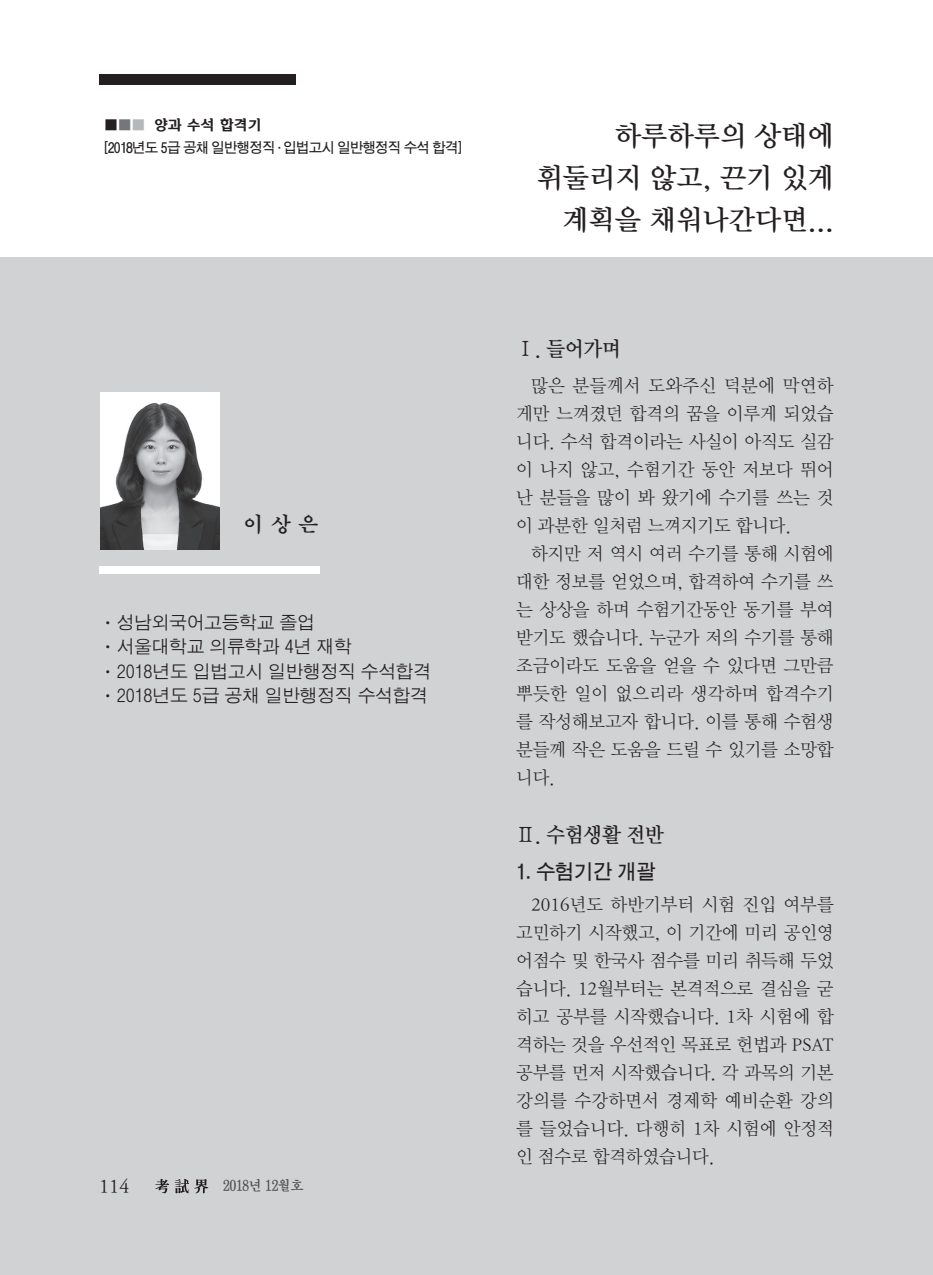
<style>
.page{position:relative;width:933px;height:1275px;background:#fff}
.page>*{position:absolute;margin:0;border:0;box-sizing:border-box;transform-origin:0 0}
.t1{font:28px/42px "DX Nmu Std 40";color:#231f20;text-align:right}
.t2{font:21px "DX Nmu Std 40";letter-spacing:-.01em;color:#231f20;scale:.95 1}
.t3{font:21px "D Xmu Std 40";color:#231f20}
.t4{font:20.12px "D Xgo Std 40";letter-spacing:-.01em;color:#231f20;scale:.95 1}
.t5{font:19.25px "DX Nmu Std 30";color:#231f20}
.t6{font:18.38px/28px "DX Nmu Std 20";letter-spacing:-.01em;color:#231f20;text-align:justify}
.t7{font:17.5px/24.5px "D Xgo Std 20";color:#231f20}
.t8{font:14px "D Xgo Std 40";letter-spacing:-.05em;color:#231f20;scale:.95 1}
.t9{font:14px "DX Log Std B";color:#231f20}
.t10{font:14px "D Xmu Std 40";letter-spacing:-.05em;color:#505052;scale:.95 1}
.s1{font-family:"D Xgo Std 20"}
.s2{font-family:"D Xgo Std 20";color:#757679}
.s3{font-family:"D Xgo Std 20";color:#b6b7bb}
</style>
<div class="page">
<div style="left:0;top:258px;width:933px;height:1017px;background:#d1d2d4"></div>
<div style="left:99px;top:74px;width:197px;height:11px;background:#231f20"></div>
<svg style="left:155px;top:1179px;width:14px;height:14px"></svg>
<svg style="left:175px;top:1179px;width:34px;height:14px"></svg>
<img style="left:101px;top:393px;width:119px;height:156px">
<div style="left:99px;top:566px;width:221px;height:8px;background:#fff"></div>
<p class="t9" style="left:104px;top:118px;width:159px"><span class="s1">■</span><span class="s2">■</span><span class="s3">■</span> 양과 수석 합격기</p>
<p class="t8" style="left:104px;top:140px;width:378px">[2018년도 5급 공채 일반행정직·입법고시 일반행정직 수석 합격]</p>
<p class="t3" style="left:243px;top:514px;width:77px">이 상 은</p>
<p class="t7" style="left:99px;top:610px;width:333px">ㆍ성남외국어고등학교 졸업<br>ㆍ서울대학교 의류학과 4년 재학ㆍ2018년도 입법고시 일반행정직 수석합격ㆍ2018년도 5급 공채 일반행정직 수석합격</p>
<p class="t5" style="left:99px;top:1177px;width:31px">114</p>
<p class="t10" style="left:223px;top:1179px;width:87px">2018년 12월호</p>
<h1 class="t1" style="left:536px;top:116px;width:299px">하루하루의 상태에 휘둘리지 않고, 끈기 있게 계획을 채워나간다면...</h1>
<p class="t2" style="left:516px;top:338px;width:112px">Ⅰ. 들어가며</p>
<p class="t6" style="left:516px;top:372px;width:319px;text-indent:15px">많은 분들께서 도와주신 덕분에 막연하 게만 느껴졌던 합격의 꿈을 이루게 되었습 니다. 수석 합격이라는 사실이 아직도 실감 이 나지 않고, 수험기간 동안 저보다 뛰어 난 분들을 많이 봐 왔기에 수기를 쓰는 것 이 과분한 일처럼 느껴지기도 합니다.</p>
<p class="t6" style="left:516px;top:540px;width:319px;text-indent:15px">하지만 저 역시 여러 수기를 통해 시험에 대한 정보를 얻었으며, 합격하여 수기를 쓰 는 상상을 하며 수험기간동안 동기를 부여 받기도 했습니다. 누군가 저의 수기를 통해 조금이라도 도움을 얻을 수 있다면 그만큼 뿌듯한 일이 없으리라 생각하며 합격수기 를 작성해보고자 합니다. 이를 통해 수험생 분들께 작은 도움을 드릴 수 있기를 소망합 니다.</p>
<p class="t2" style="left:516px;top:824px;width:157px">Ⅱ. 수험생활 전반</p>
<p class="t4" style="left:516px;top:862px;width:148px">1. 수험기간 개괄</p>
<p class="t6" style="left:516px;top:891px;width:319px;text-indent:15px">2016년도 하반기부터 시험 진입 여부를 고민하기 시작했고, 이 기간에 미리 공인영 어점수 및 한국사 점수를 미리 취득해 두었 습니다. 12월부터는 본격적으로 결심을 굳 히고 공부를 시작했습니다. 1차 시험에 합 격하는 것을 우선적인 목표로 헌법과 PSAT 공부를 먼저 시작했습니다. 각 과목의 기본 강의를 수강하면서 경제학 예비순환 강의 를 들었습니다. 다행히 1차 시험에 안정적 인 점수로 합격하였습니다.</p>
</div>
